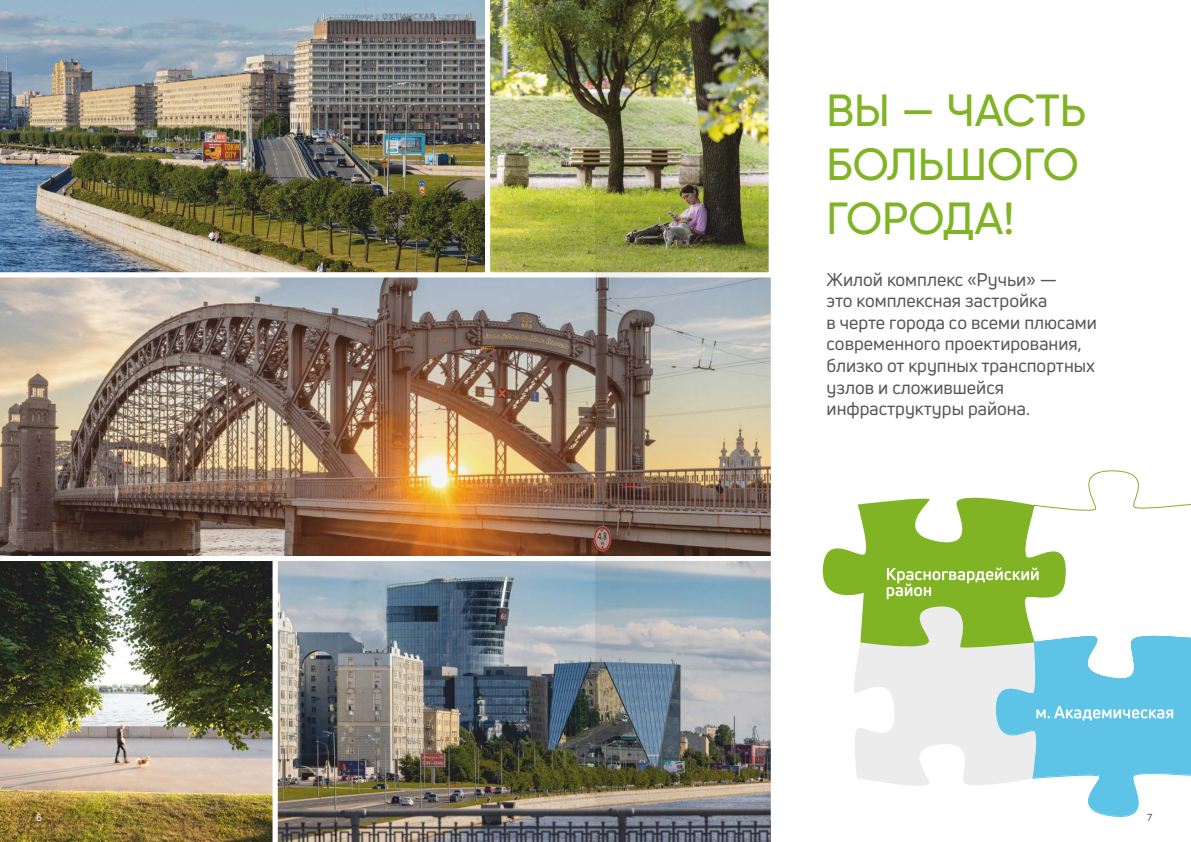
<style>
.page{position:relative;width:1191px;height:842px;background:#fff}
.page>*{position:absolute;margin:0;border:0;box-sizing:border-box;transform-origin:0 0}
.t1{font:500 45px/54px "Gilroy";color:#80b424}
.t2{font:18px/21.6px "Uni Neue";color:#565655}
.t3{font:10px "Uni Neue";color:#565655}
.t4{font:10px "Uni Neue";color:#fff}
</style>
<div class="page">
<svg style="left:822px;top:548px;width:29px;height:48px"></svg>
<svg style="left:851px;top:470px;width:340px;height:347px"></svg>
<img style="left:0;top:0;width:485px;height:272px">
<img style="left:490px;top:0;width:279px;height:272px">
<img style="left:0;top:272px;width:771px;height:284px">
<img style="left:277px;top:561px;width:494px;height:281px">
<img style="left:0;top:561px;width:273px;height:281px">
<img style="left:595px;top:0;width:157px;height:842px">
<p class="t4" style="left:36px;top:811px;width:7px">6</p>
<h1 class="t1" style="left:826px;top:82px;width:261px">ВЫ — ЧАСТЬ<br>БОЛЬШОГО<br>ГОРОДА!</h1>
<p class="t2" style="left:826px;top:268px;width:272px">Жилой комплекс «Ручьи» —<br>это комплексная застройка<br>в черте города со всеми плюсами современного проектирования, близко от крупных транспортных узлов и сложившейся инфраструктуры района.</p>
<p class="t3" style="left:1147px;top:811px;width:7px">7</p>
</div>
